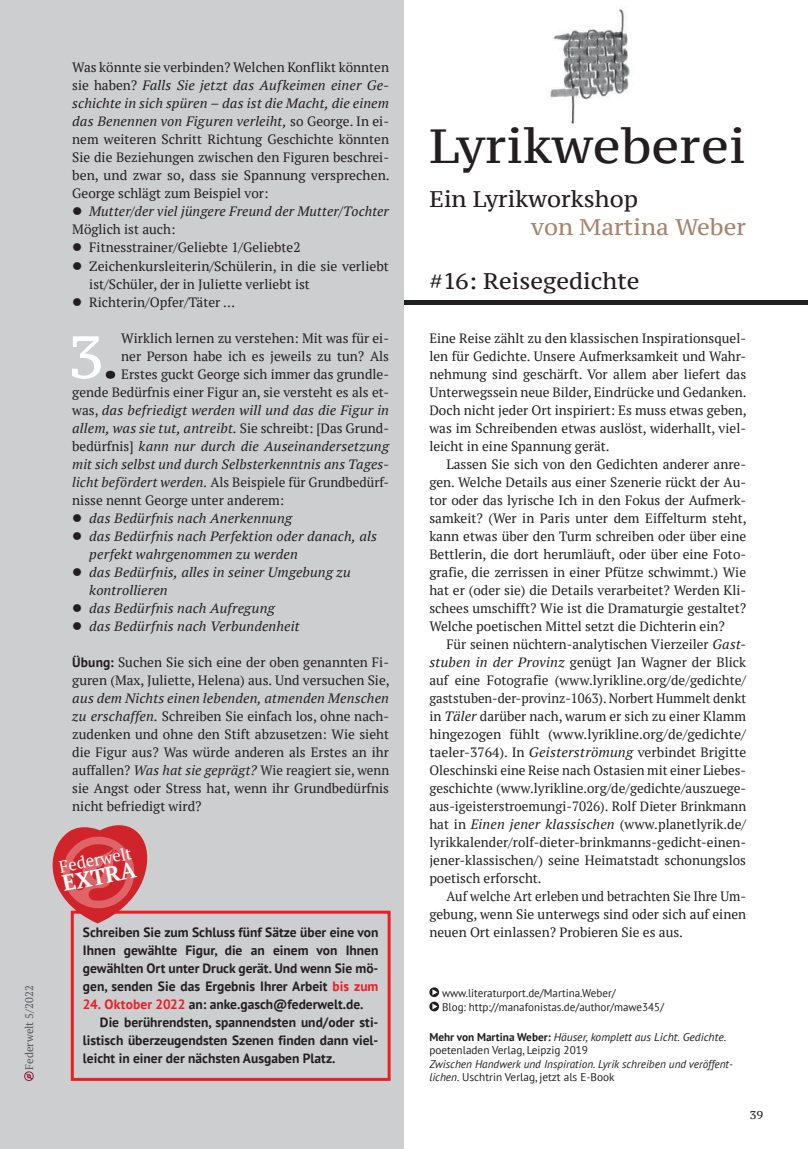
<style>
.page{position:relative;width:808px;height:1149px;background:#fff}
.page>*{position:absolute;margin:0;border:0;box-sizing:border-box;transform-origin:0 0}
.t1{font:59.85px "PT Serif Caption";color:#fff}
.t2{font:47.7px "PT Serif Caption";color:#231f20;scale:1.04 1}
.t3{font:22.5px "PT Serif Caption";color:#231f20}
.t4{font:22.5px "PT Serif Caption";color:#a6846e}
.t5{font:700 22.35px "PT Serif";color:#fff}
.t6{font:16.65px "PT Serif";color:#fff}
.t7{font:13.5px/18px "PT Serif";color:#231f20;text-align:justify}
.t8{font:italic 13.5px/18px "PT Serif";letter-spacing:.005em;color:#231f20;scale:1.05 1}
.t9{font:700 13.5px/18px "PT Sans";color:#231f20;text-align:justify}
.t10{font:italic 13.5px "PT Serif";letter-spacing:.005em;color:#231f20}
.t11{font:italic 11.25px/13.5px "PT Sans";color:#231f20}
.t12{font:11.25px/14.2px "PT Sans";color:#231f20}
.t13{font:11.25px "PT Serif Caption";color:#231f20}
.t14{font:10.95px "PT Serif";color:#6c6d70}
.s1{font-style:italic}
.s2{font-style:normal}
.s3{font-family:"PT Sans";font-weight:700}
.s4{color:#231f20}
.s5{color:#ee1d23}
.s6{font-weight:700;font-style:normal}
</style>
<div class="page">
<div style="left:0;top:0;width:404px;height:1148px;background:#cdced0"></div>
<img style="left:549px;top:7px;width:81px;height:117px">
<div style="left:404px;top:300px;width:404px;height:5px;background:#231f20"></div>
<svg style="left:429px;top:987px;width:10px;height:9px"></svg>
<svg style="left:432px;top:988px;width:5px;height:6px"></svg>
<svg style="left:429px;top:1001px;width:10px;height:10px"></svg>
<svg style="left:432px;top:1003px;width:5px;height:6px"></svg>
<div style="left:71px;top:910px;width:320px;height:170px;border:3px solid #ee1d23"></div>
<svg style="left:52px;top:825px;width:98px;height:98px"></svg>
<p class="t14" style="left:22px;top:1069px;width:86px;rotate:-90deg">Federwelt 5/2022</p>
<p class="t7" style="left:72px;top:58px;width:319px">Was könnte sie verbinden? Welchen Konflikt könnten sie haben? <span class="s1">Falls Sie jetzt das Aufkeimen einer Ge&shy;schichte in sich spüren – das ist die Macht, die einem das Benennen von Figuren verleiht,</span> so George. In ei&shy;nem weiteren Schritt Richtung Geschichte könnten Sie die Beziehungen zwischen den Figuren beschrei&shy;ben, und zwar so, dass sie Spannung versprechen.<br>George schlägt zum Beispiel vor:</p>
<p class="t10" style="left:89px;top:203px;width:301px">Mutter/der viel jüngere Freund der Mutter/Tochter</p>
<p class="t7" style="left:89px;top:220px;width:301px;text-align:left;text-indent:-17px">Möglich ist auch:<br>Fitnesstrainer/Geliebte 1/Geliebte2<br>Zeichenkursleiterin/Schülerin, in die sie verliebt ist/Schüler, der in Juliette verliebt ist Richterin/Opfer/Täter …</p>
<p class="t7" style="left:121px;top:328px;width:269px">Wirklich lernen zu verstehen: Mit was für ei-</p>
<p class="t7" style="left:121px;top:346px;width:269px">ner Person habe ich es jeweils zu tun? Als</p>
<p class="t7" style="left:121px;top:364px;width:269px">Erstes guckt George sich immer das grundle-</p>
<p class="t7" style="left:72px;top:382px;width:318px">gende Bedürfnis einer Figur an, sie versteht es als et-</p>
<p class="t8" style="left:72px;top:400px;width:303px"><span class="s2">was,</span> das befriedigt werden will und das die Figur in</p>
<p class="t8" style="left:72px;top:418px;width:303px">allem, was sie tut, antreibt. <span class="s2">Sie schreibt: [Das Grund-</span></p>
<p class="t8" style="left:72px;top:436px;width:303px"><span class="s2">bedürfnis]</span> kann nur durch die Auseinandersetzung</p>
<p class="t10" style="left:72px;top:455px;width:316px">mit sich selbst und durch Selbsterkenntnis ans Tages-</p>
<p class="t7" style="left:72px;top:472px;width:316px"><span class="s1">licht befördert werden.</span> Als Beispiele für Grundbedürf-</p>
<p class="t7" style="left:72px;top:490px;width:214px">nisse nennt George unter anderem:</p>
<p class="t8" style="left:89px;top:508px;width:276px">das Bedürfnis nach Anerkennung<br>das Bedürfnis nach Perfektion oder danach, als perfekt wahrgenommen zu werden<br>das Bedürfnis, alles in seiner Umgebung zu kontrollieren<br>das Bedürfnis nach Aufregung<br>das Bedürfnis nach Verbundenheit</p>
<p class="t7" style="left:72px;top:652px;width:319px"><span class="s3">Übung:</span> Suchen Sie sich eine der oben genannten Fi&shy;guren (Max, Juliette, Helena) aus. Und versuchen Sie,</p>
<p class="t7" style="left:72px;top:688px;width:318px"><span class="s1">aus dem Nichts einen lebenden, atmenden Menschen zu erschaffen.</span> Schreiben Sie einfach los, ohne nach&shy;zudenken und ohne den Stift abzusetzen: Wie sieht die Figur aus? Was würde anderen als Erstes an ihr auffallen? <span class="s1">Was hat sie geprägt?</span> Wie reagiert sie, wenn sie Angst oder Stress hat, wenn ihr Grundbedürfnis nicht befriedigt wird?</p>
<h1 class="t1" style="left:68px;top:318px;width:53px">3<span class="s4">.</span></h1>
<p class="t6" style="left:57px;top:855px;width:75px;rotate:-11deg">Federwelt</p>
<h3 class="t5" style="left:60px;top:868px;width:76px;rotate:-11deg">EXTRA</h3>
<p class="t9" style="left:83px;top:922px;width:297px">Schreiben Sie zum Schluss fünf Sätze über eine von Ihnen gewählte Figur, die an einem von Ihnen gewählten Ort unter Druck gerät. Und wenn Sie mö&shy;gen, senden Sie das Ergebnis Ihrer Arbeit <span class="s5">bis zum</span></p>
<p class="t9" style="left:83px;top:994px;width:282px"><span class="s5">24. Oktober 2022</span> an: anke.gasch@federwelt.de.</p>
<p class="t9" style="left:100px;top:1012px;width:280px">Die berührendsten, spannendsten und/oder sti-</p>
<p class="t9" style="left:83px;top:1030px;width:297px">listisch überzeugendsten Szenen finden dann viel-</p>
<p class="t9" style="left:83px;top:1048px;width:254px">leicht in einer der nächsten Ausgaben Platz.</p>
<h2 class="t2" style="left:429px;top:115px;width:306px">Lyrikweberei</h2>
<h3 class="t3" style="left:429px;top:184px;width:210px">Ein Lyrikworkshop</h3>
<h3 class="t4" style="left:531px;top:212px;width:216px">von Martina Weber</h3>
<h3 class="t3" style="left:429px;top:266px;width:212px">#16: Reisegedichte</h3>
<p class="t7" style="left:429px;top:328px;width:319px">Eine Reise zählt zu den klassischen Inspirationsquel&shy;len für Gedichte. Unsere Aufmerksamkeit und Wahr&shy;nehmung sind geschärft. Vor allem aber liefert das Unterwegssein neue Bilder, Eindrücke und Gedanken.<br>Doch nicht jeder Ort inspiriert: Es muss etwas geben, was im Schreibenden etwas auslöst, widerhallt, viel&shy;leicht in eine Spannung gerät.</p>
<p class="t7" style="left:429px;top:454px;width:319px;text-indent:17px">Lassen Sie sich von den Gedichten anderer anre&shy;gen. Welche Details aus einer Szenerie rückt der Au&shy;tor oder das lyrische Ich in den Fokus der Aufmerk&shy;samkeit? (Wer in Paris unter dem Eiffelturm steht, kann etwas über den Turm schreiben oder über eine Bettlerin, die dort herumläuft, oder über eine Foto&shy;grafie, die zerrissen in einer Pfütze schwimmt.) Wie hat er (oder sie) die Details verarbeitet? Werden Kli&shy;schees umschifft? Wie ist die Dramaturgie gestaltet?<br>Welche poetischen Mittel setzt die Dichterin ein?</p>
<p class="t7" style="left:429px;top:634px;width:318px;text-align:left;text-indent:17px">Für seinen nüchtern-analytischen Vierzeiler <span class="s1">Gast&shy;stuben in der Provinz</span> genügt Jan Wagner der Blick auf eine Fotografie (www.lyrikline.org/de/gedichte/ gaststuben-der-provinz-1063). Norbert Hummelt denkt in <span class="s1">Täler</span> darüber nach, warum er sich zu einer Klamm hingezogen fühlt (www.lyrikline.org/de/gedichte/ taeler-3764). In <span class="s1">Geisterströmung</span> verbindet Brigitte Oleschinski eine Reise nach Ostasien mit einer Liebes&shy;geschichte (www.lyrikline.org/de/gedichte/auszuege&shy;aus-igeisterstroemungi-7026). Rolf Dieter Brinkmann hat in <span class="s1">Einen jener klassischen</span> (www.planetlyrik.de/ lyrikkalender/rolf-dieter-brinkmanns-gedicht-einen&shy;jener-klassischen/) seine Heimatstadt schonungslos poetisch erforscht.</p>
<p class="t7" style="left:429px;top:886px;width:318px;text-align:left;text-indent:17px">Auf welche Art erleben und betrachten Sie Ihre Um&shy;gebung, wenn Sie unterwegs sind oder sich auf einen neuen Ort einlassen? Probieren Sie es aus.</p>
<p class="t12" style="left:442px;top:985px;width:223px">www.literaturport.de/Martina.Weber/<br>Blog: http://manafonistas.de/author/mawe345/</p>
<p class="t11" style="left:429px;top:1029px;width:298px"><span class="s6">Mehr von Martina Weber:</span> Häuser, komplett aus Licht. Gedichte<span class="s2">. poetenladen Verlag, Leipzig 2019</span></p>
<p class="t11" style="left:429px;top:1056px;width:305px">Zwischen Handwerk und Inspiration. Lyrik schreiben und veröffent&shy;lichen. <span class="s2">Uschtrin Verlag, jetzt als E-Book</span></p>
<p class="t13" style="left:750px;top:1107px;width:15px">39</p>
</div>
